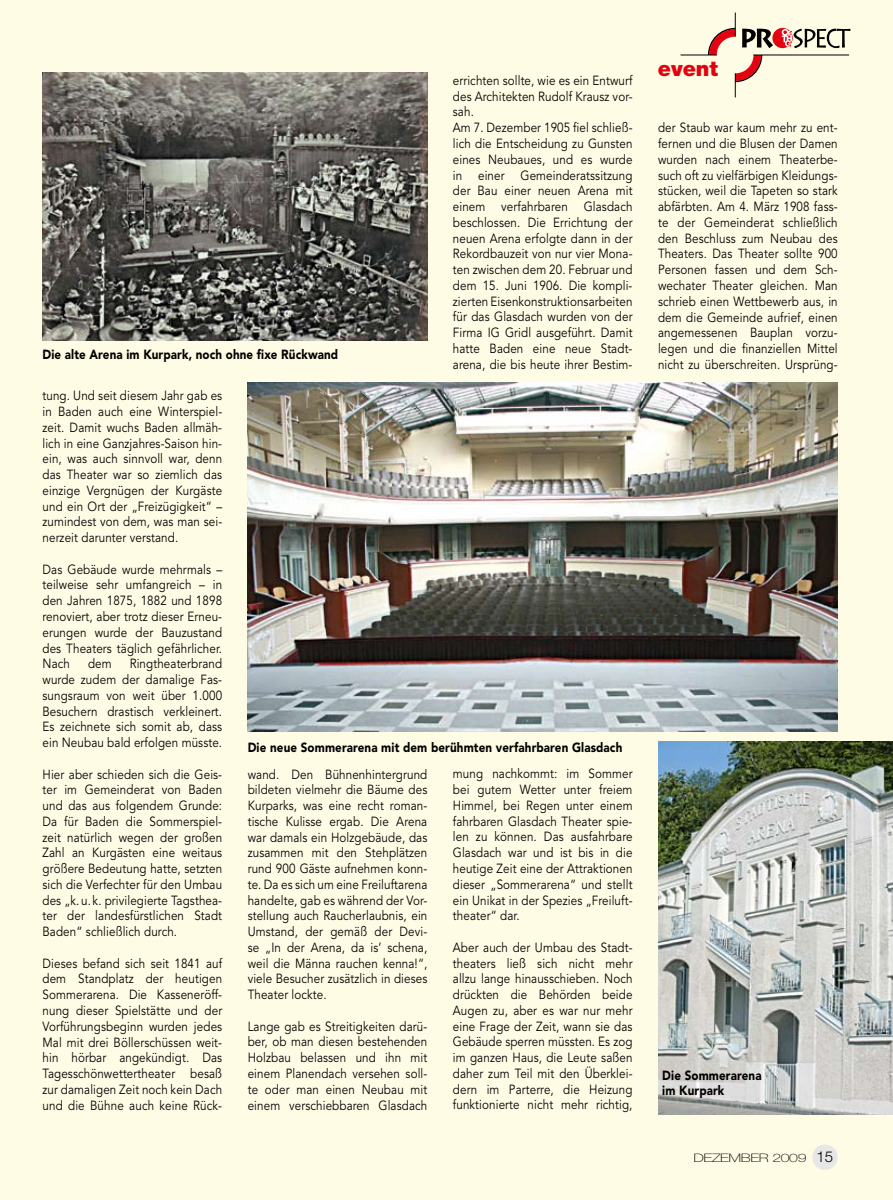
<style>
.page{position:relative;width:893px;height:1200px;background:#fff}
.page>*{position:absolute;margin:0;border:0;box-sizing:border-box;transform-origin:0 0}
.t1{font:900 21px "Helvetica Neue";color:#e3000f}
.t2{font:13.2px/15.8px "Avenir";letter-spacing:.01em;color:#000;text-align:justify;scale:.88 1}
.t3{font:900 13.2px/15.8px "Avenir";letter-spacing:.01em;color:#000;scale:.88 1}
.t4{font:100 11.7px "Helvetica Neue";letter-spacing:-.025em;color:#000;scale:1.35 1}
.s1{font-weight:300;font-size:15px}
</style>
<div class="page">
<div style="left:0;top:0;width:893px;height:1199px;background:#fffce5"></div>
<svg style="left:705px;top:13px;width:145px;height:84px"></svg>
<hr style="left:753px;top:55px;width:96px;height:1px;background:#000">
<hr style="left:680px;top:55px;width:37px;height:1px;background:#000">
<img style="left:43px;top:72px;width:384px;height:268px">
<img style="left:248px;top:383px;width:590px;height:348px">
<img style="left:658px;top:741px;width:235px;height:373px">
<div style="left:812px;top:1144px;width:26px;height:25px;background:#e7e7e7;border-radius:50%"></div>
<p class="t3" style="left:43px;top:346px;width:338px">Die alte Arena im Kurpark, noch ohne fixe Rückwand</p>
<p class="t2" style="left:453px;top:73px;width:206px;text-align:left">errichten sollte, wie es ein Entwurf des Architekten Rudolf Krausz vor&shy;sah.<br>Am 7. Dezember 1905 fiel schließ&shy;lich die Entscheidung zu Gunsten eines Neubaues, und es wurde in einer Gemeinderatssitzung der Bau einer neuen Arena mit einem verfahrbaren Glasdach beschlossen. Die Errichtung der neuen Arena erfolgte dann in der<br>Rekordbauzeit von nur vier Mona&shy;ten zwischen dem 20. Februar und dem 15. Juni 1906. Die kompli&shy;zierten Eisenkonstruktionsarbeiten für das Glasdach wurden von der<br>Firma IG Gridl ausgeführt. Damit hatte Baden eine neue Stadt&shy;arena, die bis heute ihrer Bestim-</p>
<p class="t2" style="left:43px;top:388px;width:206px">tung. Und seit diesem Jahr gab es in Baden auch eine Winterspiel&shy;zeit. Damit wuchs Baden allmäh&shy;lich in eine Ganzjahres-Saison hin&shy;ein, was auch sinnvoll war, denn das Theater war so ziemlich das einzige Vergnügen der Kurgäste und ein Ort der „Freizügigkeit“ – zumindest von dem, was man sei&shy;nerzeit darunter verstand.</p>
<p class="t2" style="left:43px;top:561px;width:206px">Das Gebäude wurde mehrmals – teilweise sehr umfangreich – in den Jahren 1875, 1882 und 1898 renoviert, aber trotz dieser Erneu&shy;erungen wurde der Bauzustand des Theaters täglich gefährlicher.<br>Nach</p>
<p class="t2" style="left:43px;top:656px;width:206px;text-indent:87px">Ringtheaterbrand wurde zudem der damalige Fas&shy;sungsraum von weit über 1.000<br>Besuchern drastisch verkleinert.<br>Es zeichnete sich somit ab, dass ein Neubau bald erfolgen müsste.</p>
<p class="t2" style="left:43px;top:766px;width:206px">Hier aber schieden sich die Geis&shy;ter im Gemeinderat von Baden und das aus folgendem Grunde:<br>Da für Baden die Sommerspiel&shy;zeit natürlich wegen der großen Zahl an Kurgästen eine weitaus größere Bedeutung hatte, setzten sich die Verfechter für den Umbau des „k. u. k. privilegierte Tagsthea&shy;ter der landesfürstlichen Stadt Baden“ schließlich durch.</p>
<p class="t2" style="left:43px;top:955px;width:206px">Dieses befand sich seit 1841 auf dem Standplatz der heutigen Sommerarena. Die Kasseneröff&shy;nung dieser Spielstätte und der Vorführungsbeginn wurden jedes Mal mit drei Böllerschüssen weit&shy;hin hörbar angekündigt. Das Tagesschönwettertheater besaß zur damaligen Zeit noch kein Dach und die Bühne auch keine Rück-</p>
<p class="t2" style="left:88px;top:656px;width:28px">dem</p>
<p class="t3" style="left:248px;top:739px;width:427px">Die neue Sommerarena mit dem berühmten verfahrbaren Glasdach</p>
<p class="t2" style="left:248px;top:766px;width:206px">wand. Den Bühnenhintergrund bildeten vielmehr die Bäume des Kurparks, was eine recht roman&shy;tische Kulisse ergab. Die Arena war damals ein Holzgebäude, das zusammen mit den Stehplätzen rund 900 Gäste aufnehmen konn&shy;te. Da es sich um eine Freiluftarena handelte, gab es während der Vor&shy;stellung auch Raucherlaubnis, ein Umstand, der gemäß der Devi&shy;se „In der Arena, da is’ schena, weil die Männa rauchen kenna!“, viele Besucher zusätzlich in dieses Theater lockte.</p>
<p class="t2" style="left:248px;top:1018px;width:206px">Lange gab es Streitigkeiten darü&shy;ber, ob man diesen bestehenden Holzbau belassen und ihn mit einem Planendach versehen soll&shy;te oder man einen Neubau mit einem verschiebbaren Glasdach</p>
<p class="t2" style="left:453px;top:766px;width:206px">mung nachkommt: im Sommer bei gutem Wetter unter freiem Himmel, bei Regen unter einem fahrbaren Glasdach Theater spie&shy;len zu können. Das ausfahrbare Glasdach war und ist bis in die heutige Zeit eine der Attraktionen dieser „Sommerarena“ und stellt ein Unikat in der Spezies „Freiluft&shy;theater“ dar.</p>
<p class="t2" style="left:453px;top:939px;width:206px">Aber auch der Umbau des Stadt&shy;theaters ließ sich nicht mehr allzu lange hinausschieben. Noch drückten die Behörden beide Augen zu, aber es war nur mehr eine Frage der Zeit, wann sie das Gebäude sperren müssten. Es zog im ganzen Haus, die Leute saßen daher zum Teil mit den Überklei&shy;dern im Parterre, die Heizung funktionierte nicht mehr richtig,</p>
<h1 class="t1" style="left:658px;top:56px;width:62px">event</h1>
<p class="t2" style="left:658px;top:120px;width:206px">der Staub war kaum mehr zu ent&shy;fernen und die Blusen der Damen wurden nach einem Theaterbe&shy;such oft zu vielfärbigen Kleidungs&shy;stücken, weil die Tapeten so stark abfärbten. Am 4. März 1908 fass&shy;te der Gemeinderat schließlich den Beschluss zum Neubau des Theaters. Das Theater sollte 900<br>Personen fassen und dem Sch&shy;wechater Theater gleichen. Man schrieb einen Wettbewerb aus, in dem die Gemeinde aufrief, einen angemessenen Bauplan vorzu&shy;legen und die finanziellen Mittel nicht zu überschreiten. Ursprüng-</p>
<p class="t3" style="left:662px;top:1066px;width:114px">Die Sommerarena im Kurpark</p>
<p class="t4" style="left:693px;top:1150px;width:105px">DEZEMBER 2009 <span class="s1">15</span></p>
</div>
